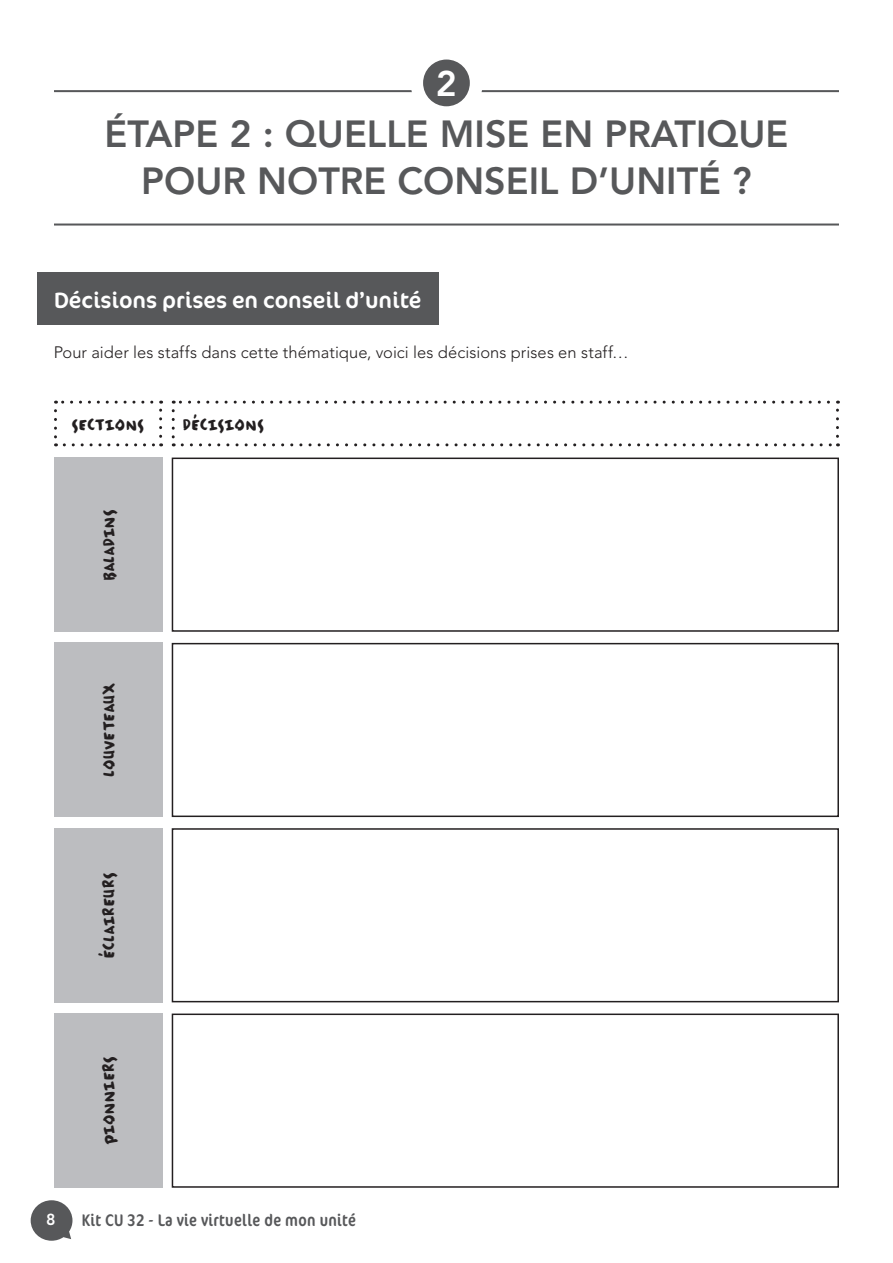
<style>
.page{position:relative;width:893px;height:1263px;background:#fff}
.page>*{position:absolute;margin:0;border:0;box-sizing:border-box;transform-origin:0 0}
.t1{font:800 37.5px/46.3px "Avenir LT Std";color:#57585a;text-align:center}
.t2{font:800 35.4px "Avenir LT Std";color:#fff}
.t3{font:22.5px "Cocon OT";color:#fff}
.t4{font:condensed 16.95px "Cocon OT";letter-spacing:.02em;color:#57585a}
.t5{font:300 16.5px "Avenir LT Std";letter-spacing:.005em;color:#231f20}
.t6{font:16.5px "House Gen Col Housepaint";letter-spacing:.02em;color:#231f20}
.t7{font:800 15.9px "Avenir LT Std";color:#fff}
</style>
<div class="page">
<svg style="left:31px;top:1200px;width:41px;height:41px"></svg>
<hr style="left:54px;top:90px;width:785px;height:2px;background:#57585a">
<hr style="left:54px;top:223px;width:785px;height:3px;background:#57585a">
<div style="left:37px;top:272px;width:401px;height:53px;background:#57585a"></div>
<div style="left:172px;top:458px;width:667px;height:174px;border:2px solid #231f20"></div>
<svg style="left:54px;top:411px;width:3px;height:35px"></svg>
<svg style="left:64px;top:443px;width:98px;height:3px"></svg>
<svg style="left:159px;top:401px;width:3px;height:35px"></svg>
<svg style="left:56px;top:401px;width:96px;height:3px"></svg>
<svg style="left:172px;top:411px;width:3px;height:35px"></svg>
<svg style="left:182px;top:443px;width:656px;height:3px"></svg>
<svg style="left:836px;top:401px;width:3px;height:35px"></svg>
<svg style="left:173px;top:401px;width:655px;height:3px"></svg>
<div style="left:172px;top:643px;width:667px;height:174px;border:2px solid #231f20"></div>
<div style="left:172px;top:828px;width:667px;height:174px;border:2px solid #231f20"></div>
<div style="left:172px;top:1013px;width:667px;height:175px;border:2px solid #231f20"></div>
<div style="left:54px;top:458px;width:108px;height:174px;background:#bcbdc0"></div>
<div style="left:54px;top:643px;width:108px;height:174px;background:#bcbdc0"></div>
<div style="left:54px;top:828px;width:108px;height:174px;background:#bcbdc0"></div>
<div style="left:54px;top:1013px;width:108px;height:175px;background:#bcbdc0"></div>
<div style="left:411px;top:47px;width:72px;height:72px;background:#fff;border-radius:50%"></div>
<div style="left:423px;top:60px;width:47px;height:46px;background:#57585a;border-radius:50%"></div>
<h2 class="t2" style="left:436px;top:63px;width:22px">2</h2>
<h1 class="t1" style="left:104px;top:111px;width:685px">ÉTAPE 2 : QUELLE MISE EN PRATIQUE<br>POUR NOTRE CONSEIL D’UNITÉ ?</h1>
<h3 class="t3" style="left:54px;top:287px;width:369px">Décisions prises en conseil d’unité</h3>
<p class="t5" style="left:54px;top:343px;width:576px">Pour aider les staffs dans cette thématique, voici les décisions prises en staff…</p>
<p class="t6" style="left:72px;top:412px;width:74px">SECTIONS</p>
<p class="t6" style="left:183px;top:412px;width:82px">DÉCISIONS</p>
<p class="t6" style="left:97px;top:580px;width:72px;rotate:-90deg">BALADINS</p>
<p class="t6" style="left:97px;top:777px;width:96px;rotate:-90deg">LOUVETEAUX</p>
<p class="t6" style="left:97px;top:958px;width:88px;rotate:-90deg">ÉCLAIREURS</p>
<p class="t6" style="left:97px;top:1145px;width:91px;rotate:-90deg">PIONNIERS</p>
<p class="t7" style="left:46px;top:1210px;width:11px">8</p>
<p class="t4" style="left:82px;top:1211px;width:276px">Kit CU 32 - La vie virtuelle de mon unité</p>
</div>
